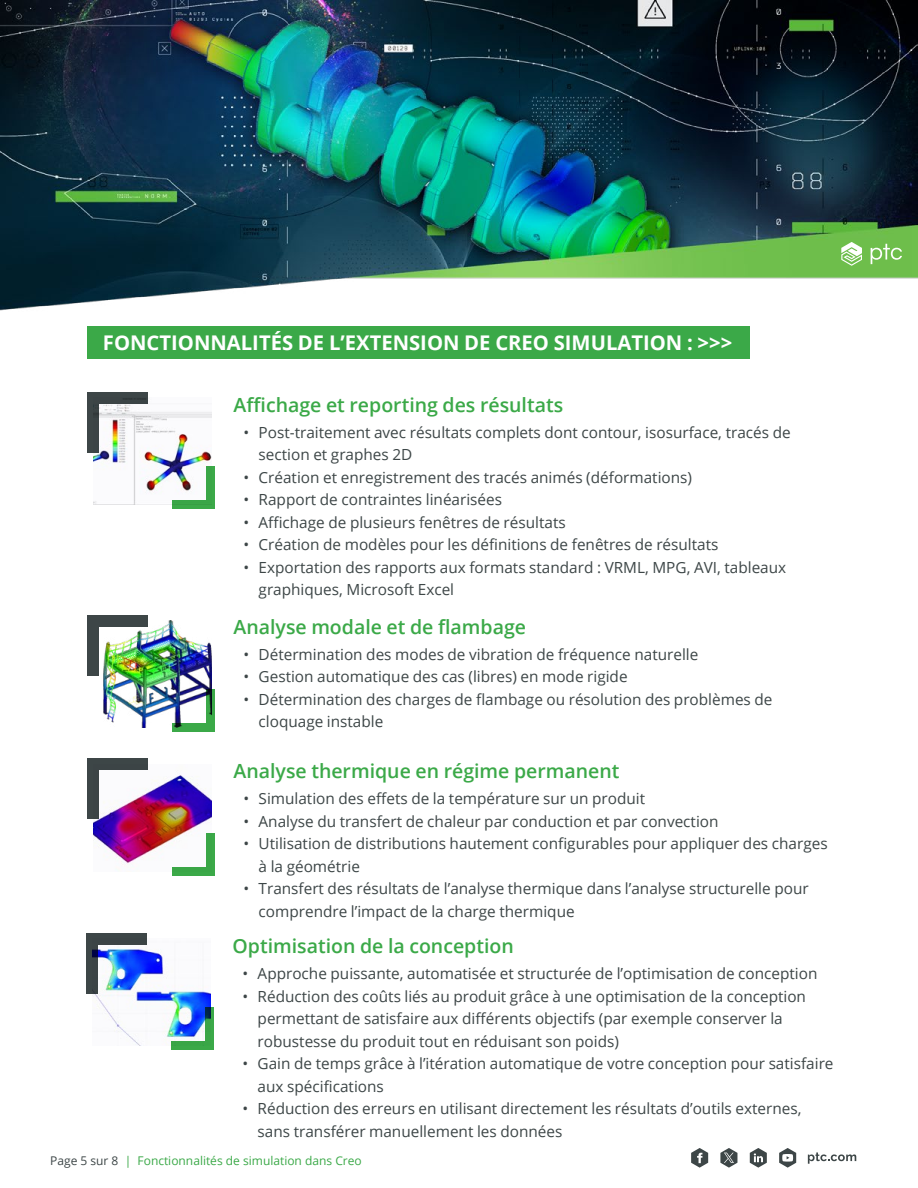
<style>
.page{position:relative;width:918px;height:1188px;background:#fff}
.page>*{position:absolute;margin:0;border:0;box-sizing:border-box;transform-origin:0 0}
.t1{font:700 20.25px "Open Sans";color:#fff}
.t2{font:600 19.5px "Open Sans";color:#3ba948}
.t3{font:15.3px/22.5px "Open Sans";color:#3d4647}
.t4{font:12px "Open Sans";color:#3ba948}
.s1{color:#3d4647}
</style>
<div class="page">
<svg style="left:691px;top:1148px;width:17px;height:20px"></svg>
<svg style="left:750px;top:1148px;width:17px;height:20px"></svg>
<svg style="left:779px;top:1148px;width:17px;height:20px"></svg>
<svg style="left:808px;top:1152px;width:48px;height:12px"></svg>
<svg style="left:720px;top:1148px;width:17px;height:20px"></svg>
<img style="left:0;top:0;width:918px;height:311px">
<svg style="left:841px;top:242px;width:21px;height:24px"></svg>
<svg style="left:871px;top:244px;width:31px;height:20px"></svg>
<img style="left:93px;top:404px;width:118px;height:101px">
<div style="left:87px;top:392px;width:61px;height:12px;background:#3d4647"></div>
<div style="left:87px;top:392px;width:12px;height:61px;background:#3d4647"></div>
<div style="left:173px;top:500px;width:42px;height:9px;background:#3ba948"></div>
<div style="left:206px;top:467px;width:9px;height:42px;background:#3ba948"></div>
<img style="left:103px;top:621px;width:108px;height:107px">
<div style="left:87px;top:615px;width:61px;height:12px;background:#3d4647"></div>
<div style="left:87px;top:615px;width:12px;height:61px;background:#3d4647"></div>
<div style="left:173px;top:724px;width:42px;height:8px;background:#3ba948"></div>
<svg style="left:206px;top:690px;width:9px;height:34px"></svg>
<div style="left:87px;top:326px;width:663px;height:33px;background:#3ba948"></div>
<img style="left:93px;top:775px;width:118px;height:96px">
<div style="left:87px;top:758px;width:61px;height:12px;background:#3d4647"></div>
<div style="left:87px;top:758px;width:12px;height:61px;background:#3d4647"></div>
<div style="left:173px;top:867px;width:42px;height:8px;background:#3ba948"></div>
<div style="left:206px;top:833px;width:9px;height:42px;background:#3ba948"></div>
<img style="left:92px;top:948px;width:118px;height:98px">
<div style="left:86px;top:933px;width:61px;height:12px;background:#3d4647"></div>
<div style="left:86px;top:933px;width:12px;height:61px;background:#3d4647"></div>
<div style="left:172px;top:1042px;width:42px;height:8px;background:#3ba948"></div>
<svg style="left:206px;top:1008px;width:8px;height:34px"></svg>
<h1 class="t1" style="left:103px;top:328px;width:631px">FONCTIONNALITÉS DE L’EXTENSION DE CREO SIMULATION : &gt;&gt;&gt;</h1>
<p class="t2" style="left:234px;top:391px;width:331px">Affichage et reporting des résultats</p>
<p class="t3" style="left:244px;top:421px;width:7px">•</p>
<p class="t3" style="left:259px;top:421px;width:534px">Post-traitement avec résultats complets dont contour, isosurface, tracés de section et graphes 2D<br>Création et enregistrement des tracés animés (déformations)<br>Rapport de contraintes linéarisées<br>Affichage de plusieurs fenêtres de résultats<br>Création de modèles pour les définitions de fenêtres de résultats Exportation des rapports aux formats standard : VRML, MPG, AVI, tableaux graphiques, Microsoft Excel</p>
<p class="t3" style="left:244px;top:466px;width:7px;text-align:justify">• • • • •</p>
<p class="t2" style="left:234px;top:613px;width:294px">Analyse modale et de flambage</p>
<p class="t3" style="left:259px;top:643px;width:515px">Détermination des modes de vibration de fréquence naturelle<br>Gestion automatique des cas (libres) en mode rigide<br>Détermination des charges de flambage ou résolution des problèmes de cloquage instable</p>
<p class="t3" style="left:244px;top:643px;width:7px;text-align:justify">• • •</p>
<p class="t2" style="left:234px;top:758px;width:388px">Analyse thermique en régime permanent</p>
<p class="t3" style="left:244px;top:787px;width:7px;text-align:justify">• • •</p>
<p class="t3" style="left:259px;top:787px;width:571px">Simulation des effets de la température sur un produit<br>Analyse du transfert de chaleur par conduction et par convection<br>Utilisation de distributions hautement configurables pour appliquer des charges à la géométrie<br>Transfert des résultats de l’analyse thermique dans l’analyse structurelle pour comprendre l’impact de la charge thermique</p>
<p class="t2" style="left:233px;top:933px;width:283px">Optimisation de la conception</p>
<p class="t3" style="left:243px;top:962px;width:7px">• •</p>
<p class="t3" style="left:244px;top:877px;width:7px">•</p>
<p class="t3" style="left:258px;top:962px;width:577px">Approche puissante, automatisée et structurée de l’optimisation de conception Réduction des coûts liés au produit grâce à une optimisation de la conception permettant de satisfaire aux différents objectifs (par exemple conserver la robustesse du produit tout en réduisant son poids)<br>Gain de temps grâce à l’itération automatique de votre conception pour satisfaire aux spécifications<br>Réduction des erreurs en utilisant directement les résultats d’outils externes, sans transférer manuellement les données</p>
<p class="t3" style="left:243px;top:1052px;width:7px">•</p>
<p class="t3" style="left:243px;top:1097px;width:7px">•</p>
<p class="t4" style="left:50px;top:1152px;width:313px"><span class="s1">Page 5 sur 8</span> | Fonctionnalités de simulation dans Creo</p>
</div>
